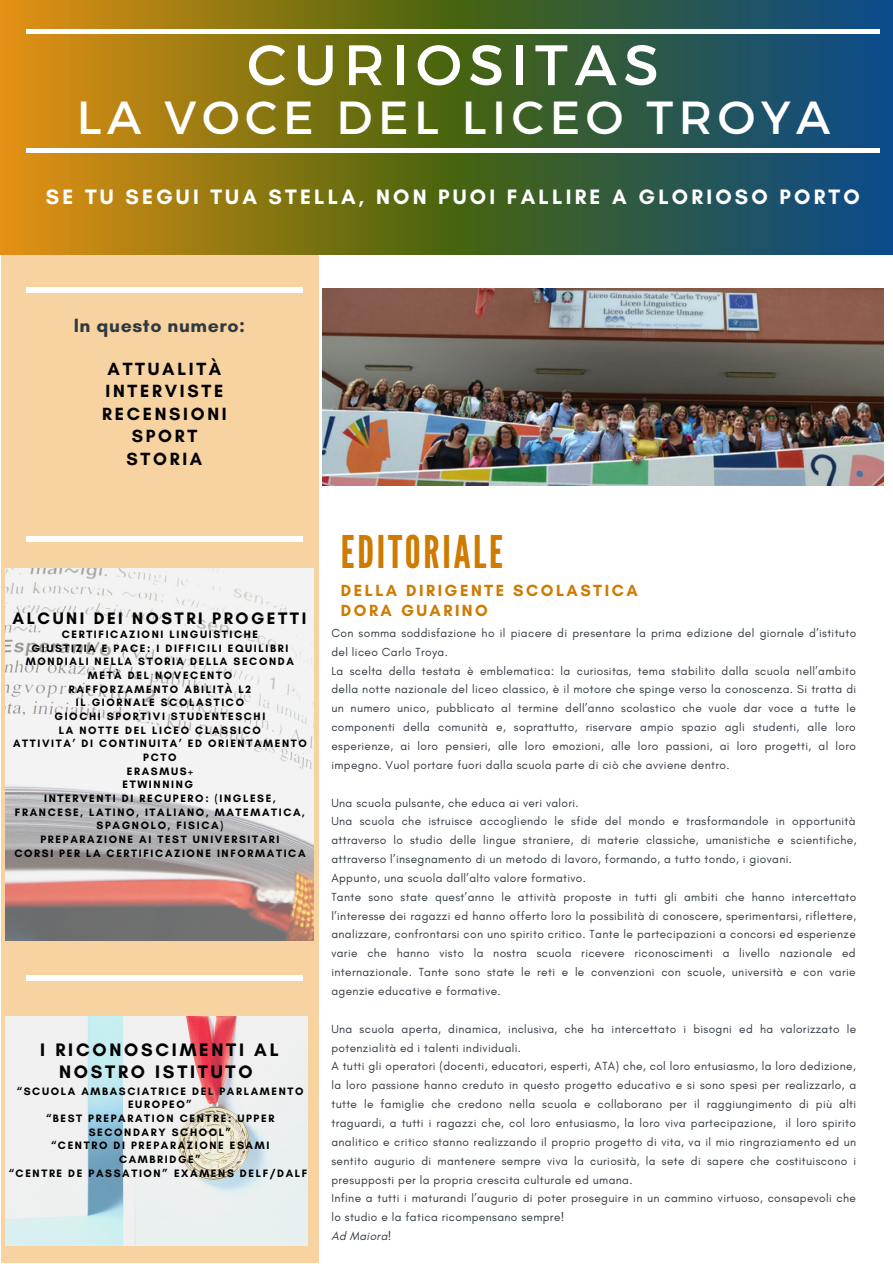
<style>
.page{position:relative;width:893px;height:1264px;background:#fff}
.page>*{position:absolute;margin:0;border:0;box-sizing:border-box;transform-origin:0 0}
.t1{font:56.85px "Montserrat";letter-spacing:.12em;color:#fff}
.t2{font:46.35px "Montserrat";letter-spacing:.12em;color:#fff}
.t3{font:45px "League Gothic";letter-spacing:.06em;color:#cf7a00}
.t4{font:700 21.3px "Glacial Indifference";letter-spacing:.15em;color:#fff}
.t5{font:700 19.5px "Glacial Indifference";letter-spacing:.03em;color:#303841}
.t6{font:700 18.45px/22.8px "Glacial Indifference";letter-spacing:.15em;color:#000;text-align:center}
.t7{font:700 18px "Glacial Indifference";letter-spacing:.15em;color:#000}
.t8{font:700 16.95px "Glacial Indifference";letter-spacing:.15em;color:#000}
.t9{font:700 16.5px "Glacial Indifference";letter-spacing:.15em;color:#cf7a00}
.t10{font:11.85px/18.9px "Glacial Indifference";letter-spacing:.03em;color:#303841;text-align:justify}
.t11{font:italic 11.85px "Glacial Indifference";letter-spacing:.03em;color:#303841}
.t12{font:700 10.95px/13.6px "Glacial Indifference";letter-spacing:.15em;color:#000;text-align:center}
</style>
<div class="page">
<div style="left:1px;top:255px;width:317px;height:1007px;background:#f6d3a1"></div>
<svg style="left:0;top:0;width:892px;height:255px;background:#61692f"></svg>
<hr style="left:26px;top:30px;width:853px;height:4px;background:#fff">
<div style="left:26px;top:148px;width:853px;height:5px;background:#fff"></div>
<div style="left:26px;top:287px;width:277px;height:5px;background:#fff"></div>
<div style="left:26px;top:536px;width:277px;height:5px;background:#fff"></div>
<img style="left:322px;top:288px;width:561px;height:197px">
<div style="left:27px;top:975px;width:276px;height:6px;background:#fff"></div>
<img style="left:6px;top:568px;width:307px;height:372px">
<img style="left:6px;top:1016px;width:301px;height:229px">
<p class="t1" style="left:247px;top:28px;width:413px">CURIOSITAS</p>
<p class="t2" style="left:77px;top:87px;width:755px">LA VOCE DEL LICEO TROYA</p>
<p class="t4" style="left:46px;top:183px;width:815px">SE TU SEGUI TUA STELLA, NON PUOI FALLIRE A GLORIOSO PORTO</p>
<p class="t5" style="left:74px;top:313px;width:173px">In questo numero:</p>
<p class="t7" style="left:108px;top:357px;width:115px">ATTUALITÀ</p>
<p class="t7" style="left:106px;top:380px;width:119px">INTERVISTE</p>
<p class="t7" style="left:102px;top:402px;width:126px">RECENSIONI</p>
<p class="t7" style="left:132px;top:425px;width:67px">SPORT</p>
<p class="t7" style="left:127px;top:447px;width:77px">STORIA</p>
<p class="t8" style="left:13px;top:607px;width:295px">ALCUNI DEI NOSTRI PROGETTI</p>
<p class="t12" style="left:62px;top:627px;width:198px">CERTIFICAZIONI LINGUISTICHE</p>
<p class="t12" style="left:26px;top:641px;width:269px">GIUSTIZIA E PACE: I DIFFICILI EQUILIBRI<br>MONDIALI NELLA STORIA DELLA SECONDA<br>METÀ DEL NOVECENTO</p>
<p class="t12" style="left:69px;top:682px;width:184px">RAFFORZAMENTO ABILITÀ L2</p>
<p class="t12" style="left:76px;top:695px;width:170px">IL GIORNALE SCOLASTICO</p>
<p class="t12" style="left:54px;top:709px;width:212px">GIOCHI SPORTIVI STUDENTESCHI</p>
<p class="t12" style="left:59px;top:723px;width:204px">LA NOTTE DEL LICEO CLASSICO</p>
<p class="t12" style="left:13px;top:736px;width:295px">ATTIVITA’ DI CONTINUITA’ ED ORIENTAMENTO</p>
<p class="t12" style="left:143px;top:750px;width:35px">PCTO</p>
<p class="t12" style="left:127px;top:764px;width:68px">ERASMUS+</p>
<p class="t12" style="left:122px;top:777px;width:72px">ETWINNING</p>
<p class="t12" style="left:15px;top:791px;width:291px">INTERVENTI DI RECUPERO: (INGLESE,<br>FRANCESE, LATINO, ITALIANO, MATEMATICA,<br>SPAGNOLO, FISICA)</p>
<p class="t12" style="left:40px;top:832px;width:240px">PREPARAZIONE AI TEST UNIVERSITARI</p>
<p class="t12" style="left:14px;top:846px;width:293px">CORSI PER LA CERTIFICAZIONE INFORMATICA</p>
<p class="t6" style="left:40px;top:1037px;width:240px">I RICONOSCIMENTI AL<br>NOSTRO ISTITUTO</p>
<p class="t12" style="left:17px;top:1084px;width:288px">“SCUOLA AMBASCIATRICE DEL PARLAMENTO<br>EUROPEO”</p>
<p class="t12" style="left:46px;top:1111px;width:230px">“BEST PREPARATION CENTRE: UPPER<br>SECONDARY SCHOOL”</p>
<p class="t12" style="left:51px;top:1138px;width:220px">“CENTRO DI PREPARAZIONE ESAMI<br>CAMBRIDGE”</p>
<p class="t12" style="left:8px;top:1165px;width:300px">“CENTRE DE PASSATION” EXAMENS DELF/DALF</p>
<p class="t3" style="left:341px;top:526px;width:163px">EDITORIALE</p>
<p class="t9" style="left:341px;top:580px;width:298px">DELLA DIRIGENTE SCOLASTICA</p>
<p class="t9" style="left:341px;top:600px;width:148px">DORA GUARINO</p>
<p class="t10" style="left:331px;top:623px;width:526px">Con somma soddisfazione ho il piacere di presentare la prima edizione del giornale d’istituto del liceo Carlo Troya.</p>
<p class="t10" style="left:331px;top:661px;width:526px">La scelta della testata è emblematica: la curiositas, tema stabilito dalla scuola nell’ambito della notte nazionale del liceo classico, è il motore che spinge verso la conoscenza. Si tratta di un numero unico, pubblicato al termine dell’anno scolastico che vuole dar voce a tutte le componenti della comunità e, soprattutto, riservare ampio spazio agli studenti, alle loro esperienze, ai loro pensieri, alle loro emozioni, alle loro passioni, ai loro progetti, al loro impegno. Vuol portare fuori dalla scuola parte di ciò che avviene dentro.</p>
<p class="t10" style="left:331px;top:793px;width:249px">Una scuola pulsante, che educa ai veri valori.</p>
<p class="t10" style="left:331px;top:811px;width:526px">Una scuola che istruisce accogliendo le sfide del mondo e trasformandole in opportunità attraverso lo studio delle lingue straniere, di materie classiche, umanistiche e scientifiche, attraverso l’insegnamento di un metodo di lavoro, formando, a tutto tondo, i giovani.</p>
<p class="t10" style="left:331px;top:868px;width:256px">Appunto, una scuola dall’alto valore formativo.</p>
<p class="t10" style="left:331px;top:887px;width:526px">Tante sono state quest’anno le attività proposte in tutti gli ambiti che hanno intercettato l’interesse dei ragazzi ed hanno offerto loro la possibilità di conoscere, sperimentarsi, riflettere, analizzare, confrontarsi con uno spirito critico. Tante le partecipazioni a concorsi ed esperienze varie che hanno visto la nostra scuola ricevere riconoscimenti a livello nazionale ed internazionale. Tante sono state le reti e le convenzioni con scuole, università e con varie agenzie educative e formative.</p>
<p class="t10" style="left:331px;top:1019px;width:526px">Una scuola aperta, dinamica, inclusiva, che ha intercettato i bisogni ed ha valorizzato le potenzialità ed i talenti individuali.</p>
<p class="t10" style="left:331px;top:1056px;width:526px">A tutti gli operatori (docenti, educatori, esperti, ATA) che, col loro entusiasmo, la loro dedizione, la loro passione hanno creduto in questo progetto educativo e si sono spesi per realizzarlo, a tutte le famiglie che credono nella scuola e collaborano per il raggiungimento di più alti traguardi, a tutti i ragazzi che, col loro entusiasmo, la loro viva partecipazione, il loro spirito analitico e critico stanno realizzando il proprio progetto di vita, va il mio ringraziamento ed un sentito augurio di mantenere sempre viva la curiosità, la sete di sapere che costituiscono i presupposti per la propria crescita culturale ed umana.</p>
<p class="t10" style="left:331px;top:1188px;width:526px">Infine a tutti i maturandi l’augurio di poter proseguire in un cammino virtuoso, consapevoli che lo studio e la fatica ricompensano sempre!</p>
<p class="t11" style="left:331px;top:1228px;width:61px">Ad Maiora!</p>
</div>
